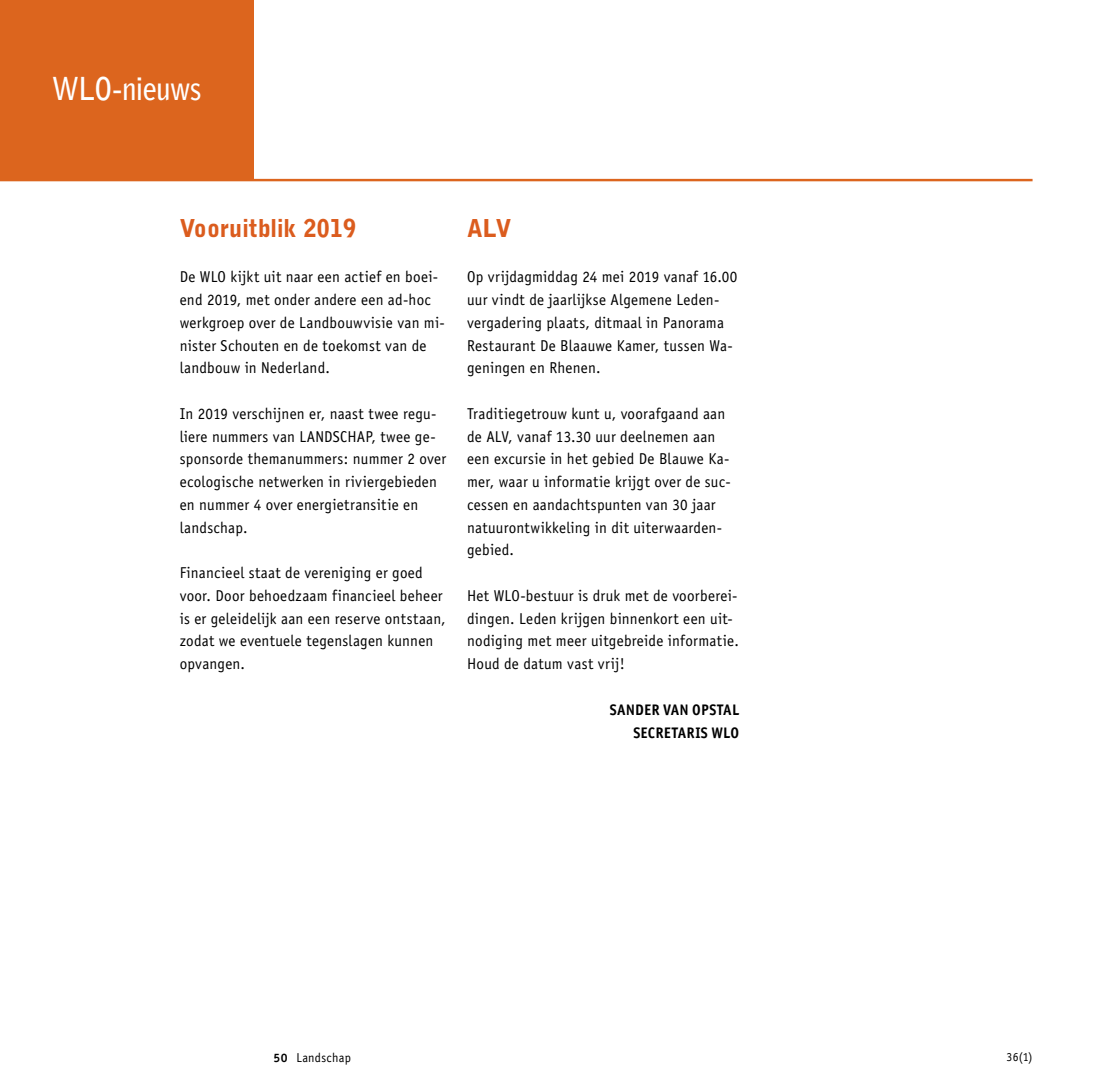
<style>
.page{position:relative;width:1112px;height:1092px;background:#fff}
.page>*{position:absolute;margin:0;border:0;box-sizing:border-box;transform-origin:0 0}
.t1{font:700 31.5px "Bell Gothic";letter-spacing:-.035em;color:#fff;scale:.92 1}
.t2{font:900 24.5px "Bell Gothic";letter-spacing:.005em;color:#db5c1e;scale:.95 1}
.t3{font:15.75px/22.8px "Officina Sans";letter-spacing:.015em;color:#000;scale:.96 1}
.t4{font:15.4px/22.8px "Officina Sans Bold ITC";letter-spacing:.015em;color:#000;text-align:right;scale:.95 1}
.t5{font:12.95px "Officina Sans ITC";letter-spacing:.02em;color:#000;scale:.95 1}
.t6{font:12.25px "Officina Sans ITC";color:#000;scale:.96 1}
.s1{font-family:"Officina Sans Bold ITC";font-size:12.25px}
</style>
<div class="page">
<hr style="left:0;top:179px;width:1032px;height:2px;background:#dc651e">
<div style="left:0;top:0;width:254px;height:179px;background:#dc651e"></div>
<h1 class="t1" style="left:52px;top:70px;width:164px">WLO-nieuws</h1>
<h2 class="t2" style="left:180px;top:213px;width:187px">Vooruitblik 2019</h2>
<p class="t3" style="left:180px;top:265px;width:278px">De WLO kijkt uit naar een actief en boei&shy;end 2019, met onder andere een ad-hoc werkgroep over de Landbouwvisie van mi&shy;nister Schouten en de toekomst van de landbouw in Nederland.</p>
<p class="t3" style="left:180px;top:402px;width:279px">In 2019 verschijnen er, naast twee regu&shy;liere nummers van LANDSCHAP, twee ge&shy;sponsorde themanummers: nummer 2 over ecologische netwerken in riviergebieden en nummer 4 over energietransitie en landschap.</p>
<p class="t3" style="left:180px;top:561px;width:278px">Financieel staat de vereniging er goed voor. Door behoedzaam financieel beheer is er geleidelijk aan een reserve ontstaan, zodat we eventuele tegenslagen kunnen opvangen.</p>
<h2 class="t2" style="left:467px;top:213px;width:48px">ALV</h2>
<p class="t3" style="left:467px;top:265px;width:283px">Op vrijdagmiddag 24 mei 2019 vanaf 16.00 uur vindt de jaarlijkse Algemene Leden&shy;vergadering plaats, ditmaal in Panorama Restaurant De Blaauwe Kamer, tussen Wa&shy;geningen en Rhenen.</p>
<p class="t3" style="left:467px;top:402px;width:276px">Traditiegetrouw kunt u, voorafgaand aan de ALV, vanaf 13.30 uur deelnemen aan een excursie in het gebied De Blauwe Ka&shy;mer, waar u informatie krijgt over de suc&shy;cessen en aandachtspunten van 30 jaar natuurontwikkeling in dit uiterwaarden&shy;gebied.</p>
<p class="t3" style="left:467px;top:584px;width:284px">Het WLO-bestuur is druk met de voorberei&shy;dingen. Leden krijgen binnenkort een uit&shy;nodiging met meer uitgebreide informatie.<br>Houd de datum vast vrij!</p>
<p class="t4" style="left:609px;top:698px;width:138px">SANDER VAN OPSTAL<br>SECRETARIS WLO</p>
<p class="t5" style="left:273px;top:1049px;width:83px"><span class="s1">50</span> Landschap</p>
<p class="t6" style="left:1006px;top:1049px;width:28px">36(1)</p>
</div>
